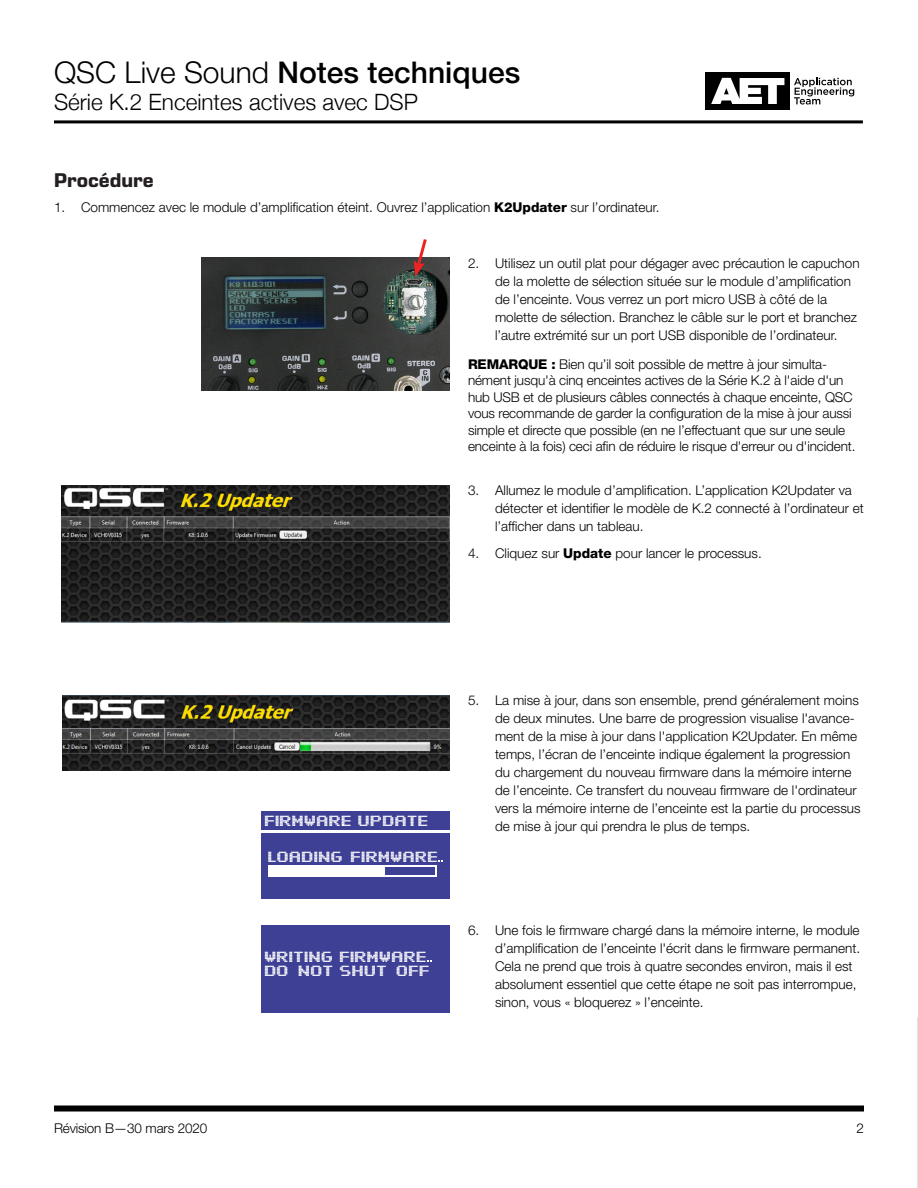
<style>
.page{position:relative;width:918px;height:1188px;background:#fff}
.page>*{position:absolute;margin:0;border:0;box-sizing:border-box;transform-origin:0 0}
.t1{font:500 30px "Helvetica Neue LT Pro";color:#000001}
.t2{font:300 22.5px "Helvetica Neue";color:#000001}
.SubheadSegments{font:700 20.25px "Eurostile Next LT Pro";color:#231f20}
.Body_text{font:300 13.5px/18px "Helvetica Neue LT Pro";color:#000001}
.t3{font:10.35px/14.9px "QS Cdot";color:#fefefe}
.s1{font-weight:300}
.s2{font-weight:800}
</style>
<div class="page">
<svg style="left:917px;top:1017px;width:1px;height:171px"></svg>
<div style="left:54px;top:1106px;width:810px;height:6px;background:#000001"></div>
<hr style="left:54px;top:120px;width:809px;height:3px;background:#000001">
<div style="left:705px;top:72px;width:85px;height:38px;background:#000001"></div>
<svg style="left:711px;top:78px;width:73px;height:26px"></svg>
<svg style="left:794px;top:78px;width:60px;height:27px"></svg>
<img style="left:62px;top:485px;width:388px;height:137px">
<img style="left:62px;top:695px;width:387px;height:76px">
<div style="left:261px;top:811px;width:189px;height:88px;background:#3e4095"></div>
<hr style="left:261px;top:830px;width:189px;height:2px;background:#fefefe">
<svg style="left:268px;top:861px;width:174px;height:16px"></svg>
<div style="left:261px;top:925px;width:189px;height:88px;background:#3e4095"></div>
<img style="left:201px;top:257px;width:249px;height:134px">
<svg style="left:414px;top:239px;width:15px;height:38px"></svg>
<h1 class="t1" style="left:54px;top:54px;width:468px"><span class="s1">QSC Live Sound</span> Notes techniques</h1>
<h2 class="t2" style="left:54px;top:88px;width:365px">Série K.2 Enceintes actives avec DSP</h2>
<p class="SubheadSegments" style="left:54px;top:169px;width:101px">Procédure</p>
<p class="Body_text" style="left:54px;top:198px;width:607px">1. Commencez avec le module d’amplification éteint. Ouvrez l’application <span class="s2">K2Updater</span> sur l’ordinateur.</p>
<p class="Body_text" style="left:495px;top:254px;width:366px;text-indent:-27px">2. Utilisez un outil plat pour dégager avec précaution le capuchon de la molette de sélection située sur le module d’amplification de l’enceinte. Vous verrez un port micro USB à côté de la molette de sélection. Branchez le câble sur le port et branchez l’autre extrémité sur un port USB disponible de l’ordinateur.</p>
<p class="Body_text" style="left:468px;top:355px;width:389px;line-height:16.5px"><span class="s2">REMARQUE :</span> Bien qu’il soit possible de mettre à jour simulta&shy;nément jusqu'à cinq enceintes actives de la Série K.2 à l'aide d'un hub USB et de plusieurs câbles connectés à chaque enceinte, QSC vous recommande de garder la configuration de la mise à jour aussi simple et directe que possible (en ne l’effectuant que sur une seule enceinte à la fois) ceci afin de réduire le risque d'erreur ou d'incident.</p>
<p class="Body_text" style="left:495px;top:481px;width:370px;text-indent:-27px">3. Allumez le module d’amplification. L’application K2Updater va détecter et identifier le modèle de K.2 connecté à l’ordinateur et l’afficher dans un tableau.</p>
<p class="Body_text" style="left:468px;top:544px;width:295px">4. Cliquez sur <span class="s2">Update</span> pour lancer le processus.</p>
<p class="t3" style="left:265px;top:814px;width:164px">F I R M W A R E U P D A T E</p>
<p class="t3" style="left:268px;top:850px;width:170px">L O A D I N G F I R M W A R E</p>
<p class="t3" style="left:265px;top:950px;width:166px">W R I T I N G F I R M W A R E<br>D O N O T S H U T O F F</p>
<p class="Body_text" style="left:495px;top:691px;width:367px;text-indent:-27px">5. La mise à jour, dans son ensemble, prend généralement moins de deux minutes. Une barre de progression visualise l'avance&shy;ment de la mise à jour dans l'application K2Updater. En même temps, l’écran de l’enceinte indique également la progression du chargement du nouveau firmware dans la mémoire interne de l’enceinte. Ce transfert du nouveau firmware de l'ordinateur vers la mémoire interne de l’enceinte est la partie du processus de mise à jour qui prendra le plus de temps.</p>
<p class="Body_text" style="left:495px;top:921px;width:367px;text-indent:-27px">6. Une fois le firmware chargé dans la mémoire interne, le module d’amplification de l’enceinte l'écrit dans le firmware permanent.<br>Cela ne prend que trois à quatre secondes environ, mais il est absolument essentiel que cette étape ne soit pas interrompue, sinon, vous « bloquerez » l’enceinte.</p>
<p class="Body_text" style="left:54px;top:1119px;width:155px">Révision B—30 mars 2020</p>
<p class="Body_text" style="left:856px;top:1119px;width:9px">2</p>
</div>
